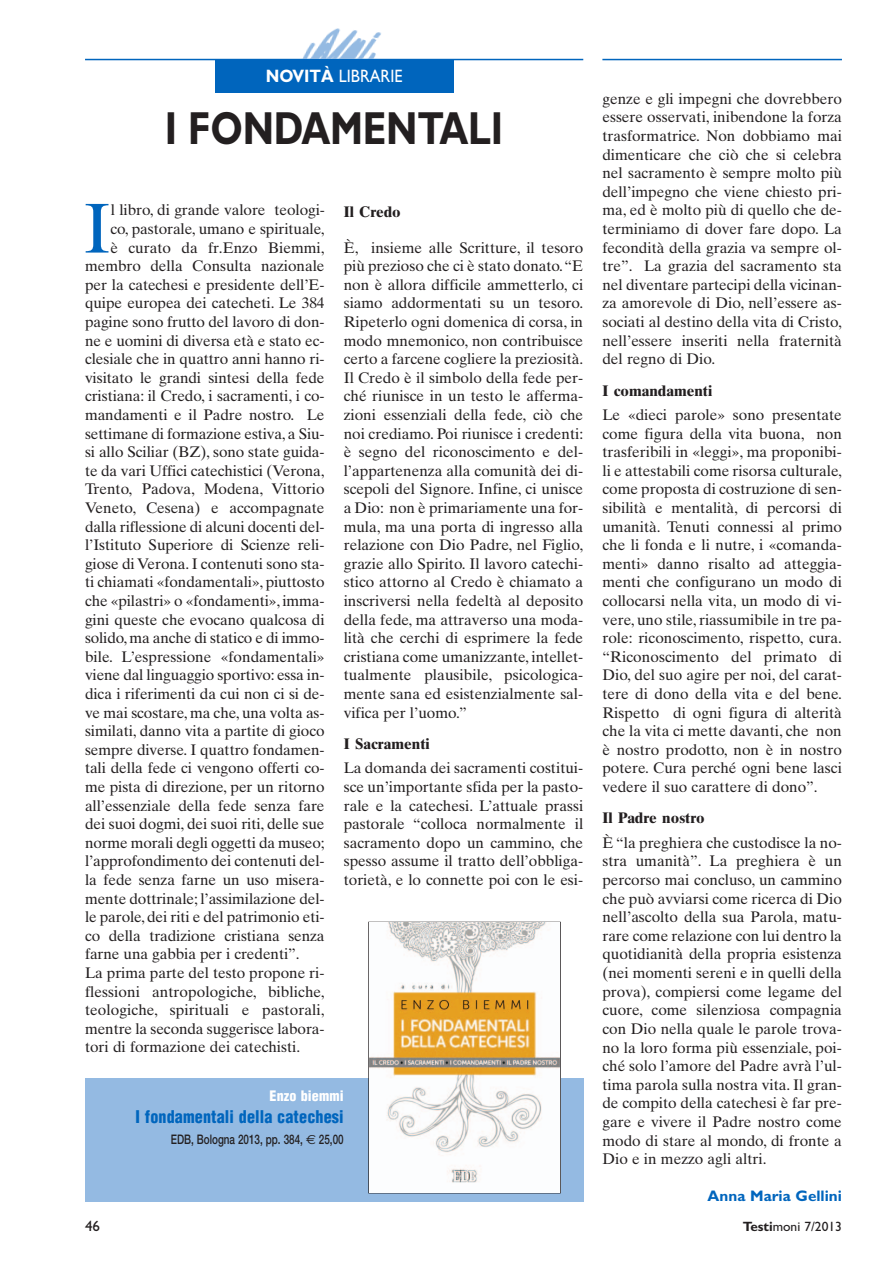
<style>
.page{position:relative;width:893px;height:1263px;background:#fff}
.page>*{position:absolute;margin:0;border:0;box-sizing:border-box;transform-origin:0 0}
.t1{font:70.5px "Times Ten";color:#0065bd}
.t2{font:700 46.5px "Gill Sans";letter-spacing:-.005em;color:#231f20;scale:.8 1}
.t3{font:18px "Gill Sans";color:#fff;scale:.9 1}
.t4{font:900 condensed 17.1px "Helvetica";letter-spacing:.01em;color:#0065bd;scale:.94 1}
.t5{font:15.3px/18.6px "Times Ten";letter-spacing:-.005em;color:#231f20;text-align:justify}
.t6{font:700 15.3px "Times Ten";color:#231f20}
.t7{font:700 15.3px "Gill Sans";color:#0065bd}
.t8{font:15px "Gill Sans";color:#231f20}
.t9{font:900 condensed 14.1px "Helvetica";letter-spacing:.01em;color:#fff}
.t10{font:13.5px "Gill Sans";color:#231f20}
.t11{font:500 13.2px "Helvetica Neue";color:#231f20;scale:.75 1}
.s1{font-weight:700}
.s2{font-family:"Euro Sans";font-weight:400}
</style>
<div class="page">
<hr style="left:602px;top:59px;width:240px;height:1px;background:#0065bd">
<hr style="left:85px;top:59px;width:498px;height:1px;background:#0065bd">
<img style="left:271px;top:28px;width:144px;height:31px">
<div style="left:215px;top:59px;width:239px;height:33px;background:#0065bd"></div>
<div style="left:85px;top:1078px;width:498px;height:124px;background:#94bae2"></div>
<img style="left:369px;top:922px;width:191px;height:270px">
<p class="t3" style="left:266px;top:70px;width:153px"><span class="s1">NOVITÀ</span> LIBRARIE</p>
<h2 class="t2" style="left:165px;top:113px;width:424px">I FONDAMENTALI</h2>
<h1 class="t1" style="left:83px;top:202px;width:29px">I</h1>
<p class="t5" style="left:111px;top:202px;width:216px">l libro, di grande valore teologi-</p>
<p class="t5" style="left:110px;top:221px;width:216px">co, pastorale, umano e spirituale,</p>
<p class="t5" style="left:110px;top:240px;width:216px">è curato da fr.Enzo Biemmi,</p>
<p class="t5" style="left:85px;top:258px;width:241px">membro della Consulta nazionale</p>
<p class="t5" style="left:85px;top:277px;width:241px">per la catechesi e presidente dell’E-</p>
<p class="t5" style="left:85px;top:295px;width:241px">quipe europea dei catecheti. Le 384</p>
<p class="t5" style="left:85px;top:314px;width:241px">pagine sono frutto del lavoro di don-</p>
<p class="t5" style="left:85px;top:333px;width:241px">ne e uomini di diversa età e stato ec-</p>
<p class="t5" style="left:85px;top:351px;width:241px">clesiale che in quattro anni hanno ri-</p>
<p class="t5" style="left:85px;top:370px;width:241px">visitato le grandi sintesi della fede</p>
<p class="t5" style="left:85px;top:388px;width:241px">cristiana: il Credo, i sacramenti, i co-</p>
<p class="t5" style="left:85px;top:407px;width:241px">mandamenti e il Padre nostro. Le</p>
<p class="t5" style="left:85px;top:426px;width:241px">settimane di formazione estiva, a Siu-</p>
<p class="t5" style="left:85px;top:444px;width:241px">si allo Sciliar (BZ), sono state guida-</p>
<p class="t5" style="left:85px;top:463px;width:241px">te da vari Uffici catechistici (Verona,</p>
<p class="t5" style="left:85px;top:481px;width:241px">Trento, Padova, Modena, Vittorio</p>
<p class="t5" style="left:85px;top:500px;width:241px">Veneto, Cesena) e accompagnate</p>
<p class="t5" style="left:85px;top:519px;width:241px">dalla riflessione di alcuni docenti del-</p>
<p class="t5" style="left:85px;top:537px;width:241px">l’Istituto Superiore di Scienze reli-</p>
<p class="t5" style="left:85px;top:556px;width:241px">giose di Verona. I contenuti sono sta-</p>
<p class="t5" style="left:85px;top:574px;width:241px">ti chiamati «fondamentali», piuttosto</p>
<p class="t5" style="left:85px;top:593px;width:241px">che «pilastri» o «fondamenti», imma-</p>
<p class="t5" style="left:85px;top:612px;width:241px">gini queste che evocano qualcosa di</p>
<p class="t5" style="left:85px;top:630px;width:241px">solido, ma anche di statico e di immo-</p>
<p class="t5" style="left:85px;top:649px;width:241px">bile. L’espressione «fondamentali»</p>
<p class="t5" style="left:85px;top:667px;width:241px">viene dal linguaggio sportivo: essa in-</p>
<p class="t5" style="left:85px;top:686px;width:241px">dica i riferimenti da cui non ci si de-</p>
<p class="t5" style="left:85px;top:705px;width:241px">ve mai scostare, ma che, una volta as-</p>
<p class="t5" style="left:85px;top:723px;width:241px">similati, danno vita a partite di gioco</p>
<p class="t5" style="left:85px;top:742px;width:241px">sempre diverse. I quattro fondamen-</p>
<p class="t5" style="left:85px;top:760px;width:241px">tali della fede ci vengono offerti co-</p>
<p class="t5" style="left:85px;top:779px;width:241px">me pista di direzione, per un ritorno</p>
<p class="t5" style="left:85px;top:798px;width:241px">all’essenziale della fede senza fare</p>
<p class="t5" style="left:85px;top:816px;width:241px">dei suoi dogmi, dei suoi riti, delle sue</p>
<p class="t5" style="left:85px;top:835px;width:241px">norme morali degli oggetti da museo;</p>
<p class="t5" style="left:85px;top:853px;width:241px">l’approfondimento dei contenuti del-</p>
<p class="t5" style="left:85px;top:872px;width:241px">la fede senza farne un uso misera-</p>
<p class="t5" style="left:85px;top:891px;width:241px">mente dottrinale; l’assimilazione del-</p>
<p class="t5" style="left:85px;top:909px;width:241px">le parole, dei riti e del patrimonio eti-</p>
<p class="t5" style="left:85px;top:928px;width:241px">co della tradizione cristiana senza</p>
<p class="t5" style="left:85px;top:946px;width:216px">farne una gabbia per i credenti”.</p>
<p class="t5" style="left:85px;top:965px;width:241px">La prima parte del testo propone ri-</p>
<p class="t5" style="left:85px;top:984px;width:241px">flessioni antropologiche, bibliche,</p>
<p class="t5" style="left:85px;top:1002px;width:241px">teologiche, spirituali e pastorali,</p>
<p class="t5" style="left:85px;top:1021px;width:241px">mentre la seconda suggerisce labora-</p>
<p class="t5" style="left:85px;top:1039px;width:217px">tori di formazione dei catechisti.</p>
<p class="t6" style="left:344px;top:206px;width:59px">Il Credo</p>
<p class="t5" style="left:344px;top:240px;width:241px">È, insieme alle Scritture, il tesoro più prezioso che ci è stato donato. “E non è allora difficile ammetterlo, ci siamo addormentati su un tesoro.<br>Ripeterlo ogni domenica di corsa, in modo mnemonico, non contribuisce certo a farcene cogliere la preziosità.<br>Il Credo è il simbolo della fede per&shy;ché riunisce in un testo le afferma&shy;zioni essenziali della fede, ciò che noi crediamo. Poi riunisce i credenti: è segno del riconoscimento e del&shy;l’appartenenza alla comunità dei di&shy;scepoli del Signore. Infine, ci unisce a Dio: non è primariamente una for&shy;mula, ma una porta di ingresso alla relazione con Dio Padre, nel Figlio, grazie allo Spirito. Il lavoro catechi&shy;stico attorno al Credo è chiamato a inscriversi nella fedeltà al deposito della fede, ma attraverso una moda&shy;lità che cerchi di esprimere la fede cristiana come umanizzante, intellet&shy;tualmente plausibile, psicologica&shy;mente sana ed esistenzialmente sal&shy;vifica per l’uomo.”</p>
<p class="t6" style="left:344px;top:738px;width:88px">I Sacramenti</p>
<p class="t5" style="left:344px;top:760px;width:241px">La domanda dei sacramenti costitui&shy;sce un’importante sfida per la pasto&shy;rale e la catechesi. L’attuale prassi pastorale “colloca normalmente il sacramento dopo un cammino, che spesso assume il tratto dell’obbliga&shy;torietà, e lo connette poi con le esi-</p>
<p class="t9" style="left:269px;top:1090px;width:76px">Enzo biemmi</p>
<p class="t4" style="left:136px;top:1110px;width:223px">I fondamentali della catechesi</p>
<p class="t11" style="left:171px;top:1135px;width:232px">EDB, Bologna 2013, pp. 384, <span class="s2">€</span> 25,00</p>
<p class="t5" style="left:602px;top:91px;width:241px">genze e gli impegni che dovrebbero essere osservati, inibendone la forza trasformatrice. Non dobbiamo mai dimenticare che ciò che si celebra nel sacramento è sempre molto più dell’impegno che viene chiesto pri&shy;ma, ed è molto più di quello che de&shy;terminiamo di dover fare dopo. La fecondità della grazia va sempre ol&shy;tre”. La grazia del sacramento sta nel diventare partecipi della vicinan&shy;za amorevole di Dio, nell’essere as&shy;sociati al destino della vita di Cristo, nell’essere inseriti nella fraternità del regno di Dio.</p>
<p class="t6" style="left:602px;top:385px;width:111px">I comandamenti</p>
<p class="t5" style="left:602px;top:407px;width:241px">Le «dieci parole» sono presentate come figura della vita buona, non trasferibili in «leggi», ma proponibi&shy;li e attestabili come risorsa culturale, come proposta di costruzione di sen&shy;sibilità e mentalità, di percorsi di umanità. Tenuti connessi al primo che li fonda e li nutre, i «comanda&shy;menti» danno risalto ad atteggia&shy;menti che configurano un modo di collocarsi nella vita, un modo di vi&shy;vere, uno stile, riassumibile in tre pa&shy;role: riconoscimento, rispetto, cura. “Riconoscimento del primato di Dio, del suo agire per noi, del carat&shy;tere di dono della vita e del bene.<br>Rispetto di ogni figura di alterità che la vita ci mette davanti, che non è nostro prodotto, non è in nostro potere. Cura perché ogni bene lasci vedere il suo carattere di dono”.</p>
<p class="t6" style="left:602px;top:812px;width:104px">Il Padre nostro</p>
<p class="t5" style="left:602px;top:835px;width:241px">È “la preghiera che custodisce la no&shy;stra umanità”. La preghiera è un percorso mai concluso, un cammino che può avviarsi come ricerca di Dio nell’ascolto della sua Parola, matu&shy;rare come relazione con lui dentro la quotidianità della propria esistenza (nei momenti sereni e in quelli della prova), compiersi come legame del cuore, come silenziosa compagnia con Dio nella quale le parole trova&shy;no la loro forma più essenziale, poi&shy;ché solo l’amore del Padre avrà l’ul&shy;tima parola sulla nostra vita. Il gran&shy;de compito della catechesi è far pre&shy;gare e vivere il Padre nostro come modo di stare al mondo, di fronte a Dio e in mezzo agli altri.</p>
<p class="t7" style="left:707px;top:1191px;width:136px">Anna Maria Gellini</p>
<p class="t8" style="left:85px;top:1221px;width:16px">46</p>
<p class="t10" style="left:743px;top:1222px;width:101px"><span class="s1">Testi</span>moni 7/2013</p>
</div>
